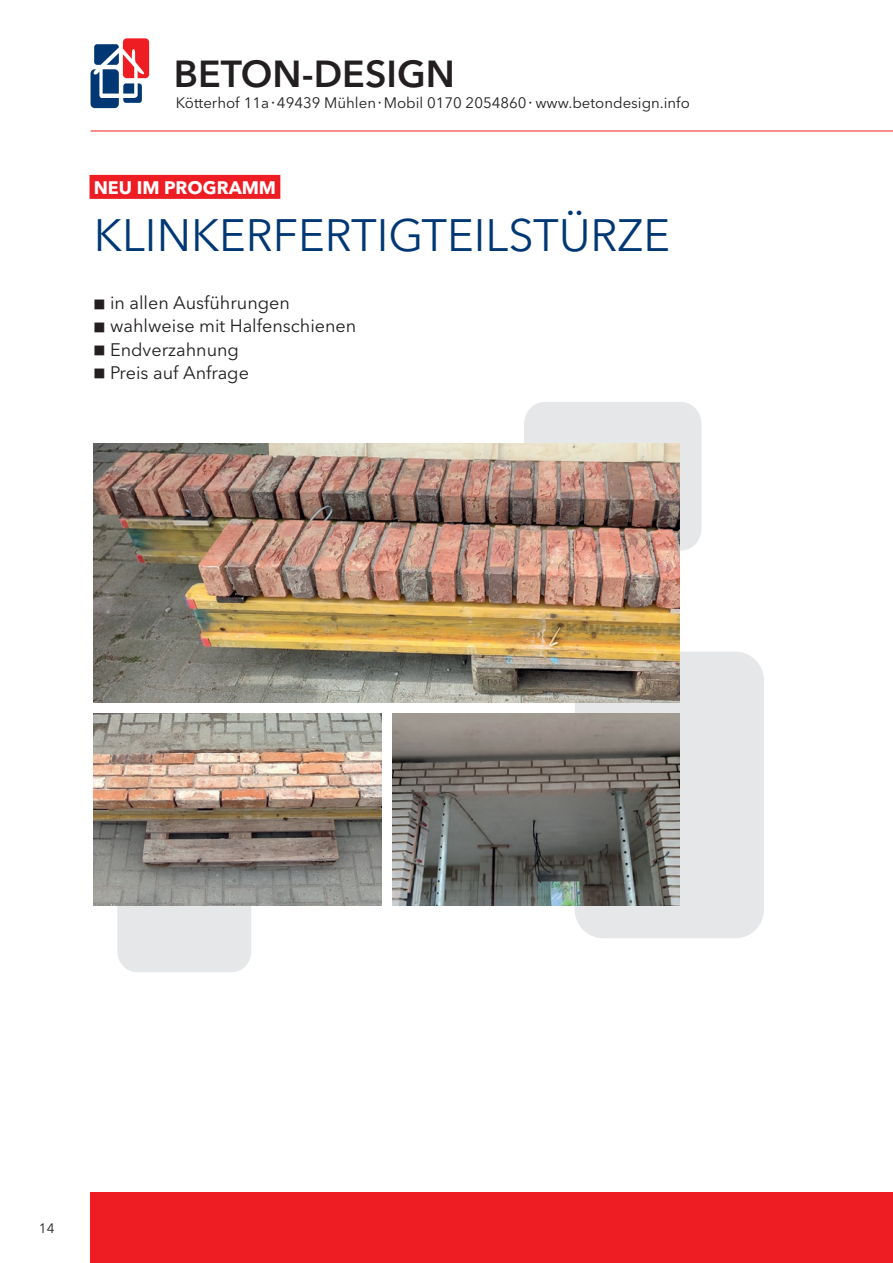
<style>
.page{position:relative;width:893px;height:1263px;background:#fff}
.page>*{position:absolute;margin:0;border:0;box-sizing:border-box;transform-origin:0 0}
.t1{font:45px "Avenir Next LT Pro";color:#013874}
.t2{font:600 37.35px "Avenir Next LT Pro";color:#231f20}
.t3{font:18px "Avenir Next LT Pro";color:#231f20}
.t4{font:700 18px "Avenir Next LT Pro";color:#fff}
.t5{font:15px "Avenir Next LT Pro";color:#231f20}
.t6{font:13.5px "Avenir Next LT Pro";color:#231f20}
.s1{font-family:"Open Sans"}
.s2{font-family:"Malgun Gothic";font-weight:700;font-size:12px}
</style>
<div class="page">
<div style="left:91px;top:1192px;width:802px;height:71px;background:#ee1d23"></div>
<svg style="left:91px;top:38px;width:58px;height:70px"></svg>
<hr style="left:91px;top:131px;width:802px;height:1px;background:#ee1d23">
<div style="left:575px;top:652px;width:189px;height:286px;background:#e6e7e9"></div>
<div style="left:117px;top:905px;width:134px;height:67px;background:#e6e7e9"></div>
<div style="left:524px;top:402px;width:177px;height:148px;background:#e6e7e9"></div>
<img style="left:94px;top:443px;width:586px;height:259px">
<img style="left:94px;top:714px;width:287px;height:191px">
<img style="left:392px;top:714px;width:288px;height:191px">
<div style="left:90px;top:175px;width:190px;height:24px;background:#ee1d23"></div>
<h2 class="t2" style="left:174px;top:52px;width:283px">BETON-DESIGN</h2>
<p class="t5" style="left:176px;top:94px;width:515px">Kötterhof 11a<span class="s1">·</span>49439 Mühlen<span class="s1">·</span>Mobil 0170 2054860<span class="s1">·</span> www.betondesign.info</p>
<p class="t4" style="left:94px;top:177px;width:184px">NEU IM PROGRAMM</p>
<p class="t1" style="left:94px;top:208px;width:578px">KLINKERFERTIGTEILSTÜRZE</p>
<p class="t3" style="left:94px;top:292px;width:198px"><span class="s2">■</span> in allen Ausführungen</p>
<p class="t3" style="left:94px;top:315px;width:264px"><span class="s2">■</span> wahlweise mit Halfenschienen</p>
<p class="t3" style="left:94px;top:338px;width:147px"><span class="s2">■</span> Endverzahnung</p>
<p class="t3" style="left:94px;top:362px;width:157px"><span class="s2">■</span> Preis auf Anfrage</p>
<p class="t6" style="left:39px;top:1220px;width:17px">14</p>
</div>
